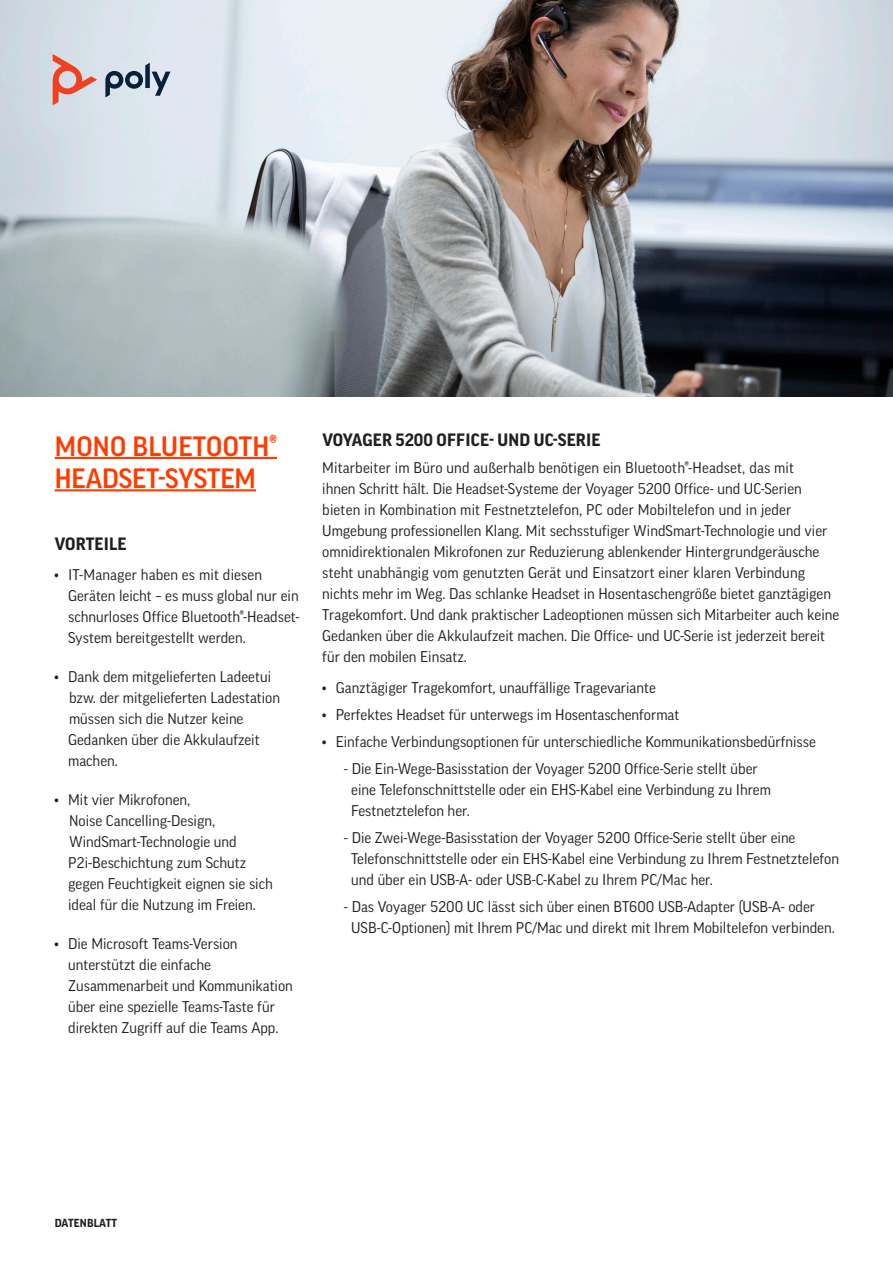
<style>
.page{position:relative;width:893px;height:1263px;background:#fff}
.page>*{position:absolute;margin:0;border:0;box-sizing:border-box;transform-origin:0 0}
.headline{font:500 27px/32.4px "Good Pro";letter-spacing:-.005em;color:#ff3b00}
.subhead{font:700 17.25px "Good Pro";letter-spacing:.01em;color:#231f20}
.body_copy{font:15px/21px "Good Pro";color:#231f20}
.bullet{font:15px/21px "Good Pro";color:#231f20}
.template_style{font:700 11.25px "Good Pro";letter-spacing:.01em;color:#231f20}
</style>
<div class="page">
<img style="left:0;top:0;width:893px;height:396px">
<hr style="left:55px;top:457px;width:222px;height:2px;background:#ff3b00">
<hr style="left:55px;top:489px;width:201px;height:2px;background:#ff3b00">
<svg style="left:105px;top:63px;width:65px;height:34px;background:#98a6b3"></svg>
<svg style="left:53px;top:54px;width:44px;height:51px;background:#ddada9"></svg>
<p class="headline" style="left:55px;top:430px;width:224px">MONO BLUETOOTH®<br>HEADSET-SYSTEM</p>
<p class="subhead" style="left:55px;top:534px;width:73px">VORTEILE</p>
<p class="body_copy" style="left:68px;top:564px;width:233px;text-indent:-14px">• IT-Manager haben es mit diesen Geräten leicht – es muss global nur ein schnurloses Office Bluetooth®-Headset-System bereitgestellt werden.</p>
<p class="body_copy" style="left:68px;top:666px;width:213px;text-indent:-14px">• Dank dem mitgelieferten Ladeetui bzw. der mitgelieferten Ladestation müssen sich die Nutzer keine<br>Gedanken über die Akkulaufzeit machen.</p>
<p class="body_copy" style="left:68px;top:789px;width:206px;text-indent:-14px">• Mit vier Mikrofonen,<br>Noise Cancelling-Design,<br>WindSmart-Technologie und<br>P2i-Beschichtung zum Schutz gegen Feuchtigkeit eignen sie sich ideal für die Nutzung im Freien.</p>
<p class="body_copy" style="left:68px;top:933px;width:226px;text-indent:-14px">• Die Microsoft Teams-Version unterstützt die einfache<br>Zusammenarbeit und Kommunikation über eine spezielle Teams-Taste für direkten Zugriff auf die Teams App.</p>
<p class="subhead" style="left:322px;top:430px;width:280px">VOYAGER 5200 OFFICE- UND UC-SERIE</p>
<p class="body_copy" style="left:322px;top:457px;width:519px">Mitarbeiter im Büro und außerhalb benötigen ein Bluetooth®-Headset, das mit<br>ihnen Schritt hält. Die Headset-Systeme der Voyager 5200 Office- und UC-Serien bieten in Kombination mit Festnetztelefon, PC oder Mobiltelefon und in jeder Umgebung professionellen Klang. Mit sechsstufiger WindSmart-Technologie und vier omnidirektionalen Mikrofonen zur Reduzierung ablenkender Hintergrundgeräusche steht unabhängig vom genutzten Gerät und Einsatzort einer klaren Verbindung nichts mehr im Weg. Das schlanke Headset in Hosentaschengröße bietet ganztägigen Tragekomfort. Und dank praktischer Ladeoptionen müssen sich Mitarbeiter auch keine Gedanken über die Akkulaufzeit machen. Die Office- und UC-Serie ist jederzeit bereit für den mobilen Einsatz.</p>
<p class="body_copy" style="left:322px;top:677px;width:335px">• Ganztägiger Tragekomfort, unauffällige Tragevariante</p>
<p class="body_copy" style="left:322px;top:704px;width:359px">• Perfektes Headset für unterwegs im Hosentaschenformat</p>
<p class="body_copy" style="left:322px;top:731px;width:495px">• Einfache Verbindungsoptionen für unterschiedliche Kommunikationsbedürfnisse</p>
<p class="bullet" style="left:351px;top:758px;width:421px;text-indent:-7px">- Die Ein-Wege-Basisstation der Voyager 5200 Office-Serie stellt über eine Telefonschnittstelle oder ein EHS-Kabel eine Verbindung zu Ihrem<br>Festnetztelefon her.</p>
<p class="bullet" style="left:351px;top:827px;width:489px;text-indent:-7px">- Die Zwei-Wege-Basisstation der Voyager 5200 Office-Serie stellt über eine<br>Telefonschnittstelle oder ein EHS-Kabel eine Verbindung zu Ihrem Festnetztelefon und über ein USB-A- oder USB-C-Kabel zu Ihrem PC/Mac her.</p>
<p class="bullet" style="left:351px;top:896px;width:485px;text-indent:-7px">- Das Voyager 5200 UC lässt sich über einen BT600 USB-Adapter (USB-A- oder<br>USB-C-Optionen) mit Ihrem PC/Mac und direkt mit Ihrem Mobiltelefon verbinden.</p>
<p class="template_style" style="left:55px;top:1216px;width:64px">DATENBLATT</p>
</div>
